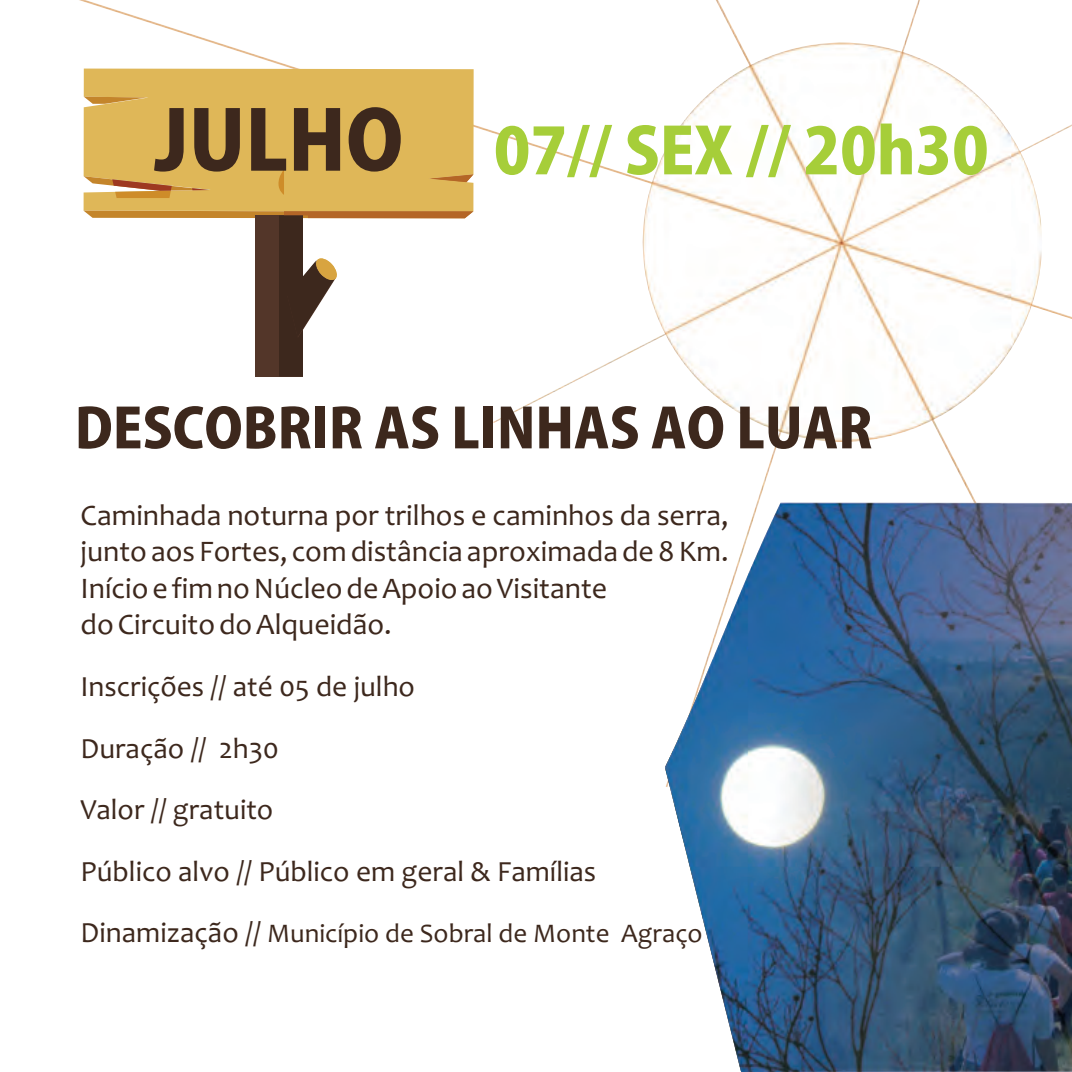
<style>
.page{position:relative;width:1072px;height:1072px;background:#fff}
.page>*{position:absolute;margin:0;border:0;box-sizing:border-box;transform-origin:0 0}
.t1{font:800 81px "Koz Go Pro";color:#3d281d}
.t2{font:800 72px "Koz Go Pro";color:#3d281d}
.t3{font:800 63px "Koz Go Pro";color:#a6ce39}
.t4{font:800 54px "Koz Go Pro";color:#3d281d}
.t5{font:30px/36.6px "Candara";color:#3d281d}
.t6{font:29.4px/61.5px "Candara";color:#3d281d}
.t7{font:27px "Candara";color:#3d281d}
.s1{font-size:29.4px}
</style>
<div class="page">
<img style="left:642px;top:43px;width:400px;height:399px">
<div style="left:84px;top:69px;width:389px;height:10px;background:#dfb758"></div>
<svg style="left:84px;top:79px;width:389px;height:297px"></svg>
<img style="left:665px;top:502px;width:406px;height:569px">
<h1 class="t1" style="left:155px;top:99px;width:250px">JULHO</h1>
<h2 class="t2" style="left:169px;top:104px;width:236px">JUNHO</h2>
<h3 class="t3" style="left:494px;top:119px;width:496px">07// SEX // 20h30</h3>
<h3 class="t4" style="left:75px;top:401px;width:799px">DESCOBRIR AS LINHAS AO LUAR</h3>
<p class="t5" style="left:81px;top:499px;width:649px">Caminhada noturna por trilhos e caminhos da serra, junto aos Fortes, com distância aproximada de 8 Km.<br>Início e fim no Núcleo de Apoio ao Visitante<br>do Circuito do Alqueidão.</p>
<p class="t6" style="left:81px;top:658px;width:517px">Inscrições // até 05 de julho<br>Duração // 2h30<br>Valor // gratuito<br>Público alvo // Público em geral &amp; Famílias</p>
<p class="t7" style="left:81px;top:922px;width:623px"><span class="s1">Dinamização //</span> Município de Sobral de Monte Agraço</p>
</div>
